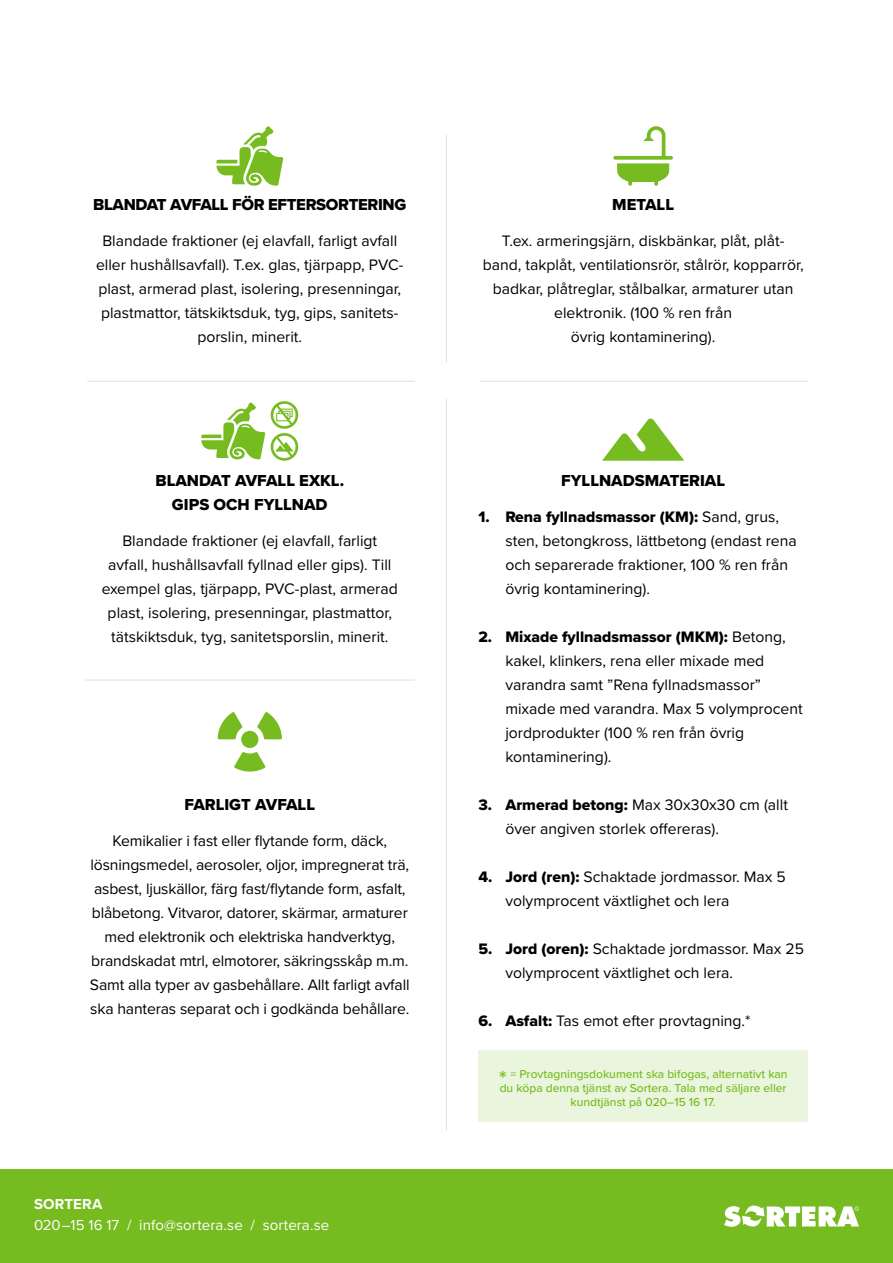
<style>
.page{position:relative;width:893px;height:1263px;background:#fff}
.page>*{position:absolute;margin:0;border:0;box-sizing:border-box;transform-origin:0 0}
.t1{font:16.5px/24px "Proxima Nova Extrabld";color:#000;text-align:center}
.t2{font:16.5px "Proxima Nova Extrabld";letter-spacing:-.02em;color:#000}
.t3{font:15.75px/24px "Proxima Nova";color:#000}
.t4{font:15.75px "Proxima Nova Extrabld";color:#000}
.t5{font:15px "Proxima Nova";letter-spacing:.005em;color:#fff}
.t6{font:700 15px "Proxima Nova";letter-spacing:.005em;color:#fff}
.t7{font:500 12px/14.4px "Proxima Nova";color:#76bc21;text-align:center}
.s1{font-family:"Proxima Nova"}
.s2{font-family:"Proxima Nova Extrabld"}
.s3{font-size:24px}
</style>
<div class="page">
<hr style="left:446px;top:135px;width:1px;height:228px;background:#e1e1e1">
<hr style="left:446px;top:399px;width:1px;height:732px;background:#e1e1e1">
<svg style="left:602px;top:418px;width:82px;height:43px"></svg>
<svg style="left:613px;top:126px;width:60px;height:60px"></svg>
<hr style="left:480px;top:381px;width:328px;height:1px;background:#e1e1e1">
<hr style="left:87px;top:381px;width:328px;height:1px;background:#e1e1e1">
<hr style="left:85px;top:680px;width:330px;height:1px;background:#e1e1e1">
<svg style="left:216px;top:126px;width:67px;height:60px"></svg>
<svg style="left:218px;top:712px;width:64px;height:59px"></svg>
<div style="left:478px;top:1050px;width:330px;height:72px;background:#eaf5de"></div>
<svg style="left:201px;top:401px;width:98px;height:60px"></svg>
<div style="left:0;top:1169px;width:893px;height:94px;background:#76bc21"></div>
<svg style="left:724px;top:1205px;width:135px;height:22px"></svg>
<p class="t2" style="left:93px;top:192px;width:314px">BLANDAT AVFALL FÖR EFTERSORTERING</p>
<p class="t3" style="left:96px;top:228px;width:309px;text-align:center">Blandade fraktioner (ej elavfall, farligt avfall eller hushållsavfall). T.ex. glas, tjärpapp, PVC&shy;plast, armerad plast, isolering, presenningar, plastmattor, tätskiktsduk, tyg, gips, sanitets&shy;porslin, minerit.</p>
<p class="t1" style="left:155px;top:468px;width:190px">BLANDAT AVFALL EXKL.<br>GIPS OCH FYLLNAD</p>
<p class="t3" style="left:102px;top:528px;width:298px;text-align:center">Blandade fraktioner (ej elavfall, farligt avfall, hushållsavfall fyllnad eller gips). Till exempel glas, tjärpapp, PVC-plast, armerad plast, isolering, presenningar, plastmattor, tätskiktsduk, tyg, sanitetsporslin, minerit.</p>
<p class="t1" style="left:185px;top:792px;width:132px">FARLIGT AVFALL</p>
<p class="t3" style="left:90px;top:828px;width:321px;text-align:center">Kemikalier i fast eller flytande form, däck, lösningsmedel, aerosoler, oljor, impregnerat trä, asbest, ljuskällor, färg fast/flytande form, asfalt, blåbetong. Vitvaror, datorer, skärmar, armaturer med elektronik och elektriska handverktyg, brandskadat mtrl, elmotorer, säkringsskåp m.m.<br>Samt alla typer av gasbehållare. Allt farligt avfall ska hanteras separat och i godkända behållare.</p>
<p class="t6" style="left:34px;top:1192px;width:70px">SORTERA</p>
<p class="t5" style="left:34px;top:1213px;width:297px">020–15 16 17 / info@sortera.se / sortera.se</p>
<p class="t1" style="left:612px;top:192px;width:63px">METALL</p>
<p class="t3" style="left:483px;top:228px;width:322px;text-align:center">T.ex. armeringsjärn, diskbänkar, plåt, plåt&shy;band, takplåt, ventilationsrör, stålrör, kopparrör, badkar, plåtreglar, stålbalkar, armaturer utan elektronik. (100 % ren från<br>övrig kontaminering).</p>
<p class="t1" style="left:561px;top:468px;width:165px">FYLLNADSMATERIAL</p>
<p class="t4" style="left:478px;top:505px;width:302px">1. Rena fyllnadsmassor (KM): <span class="s1">Sand, grus,</span></p>
<p class="t3" style="left:505px;top:528px;width:293px">sten, betongkross, lättbetong (endast rena och separerade fraktioner, 100 % ren från övrig kontaminering).</p>
<p class="t4" style="left:478px;top:625px;width:309px">2. Mixade fyllnadsmassor (MKM): <span class="s1">Betong,</span></p>
<p class="t3" style="left:505px;top:648px;width:299px">kakel, klinkers, rena eller mixade med varandra samt ”Rena fyllnadsmassor” mixade med varandra. Max 5 volymprocent jordprodukter (100 % ren från övrig kontaminering).</p>
<p class="t3" style="left:505px;top:792px;width:284px;text-indent:-27px"><span class="s2">3. Armerad betong:</span> Max 30x30x30 cm (allt över angiven storlek offereras).</p>
<p class="t3" style="left:505px;top:864px;width:282px;text-indent:-27px"><span class="s2">4. Jord (ren):</span> Schaktade jordmassor. Max 5 volymprocent växtlighet och lera</p>
<p class="t3" style="left:505px;top:936px;width:300px;text-indent:-27px"><span class="s2">5. Jord (oren):</span> Schaktade jordmassor. Max 25 volymprocent växtlighet och lera.</p>
<p class="t3" style="left:478px;top:1008px;width:274px"><span class="s2">6. Asfalt:</span> Tas emot efter provtagning.*</p>
<p class="t7" style="left:499px;top:1066px;width:290px"><span class="s3">*</span> = Provtagningsdokument ska bifogas, alternativt kan du köpa denna tjänst av Sortera. Tala med säljare eller kundtjänst på 020–15 16 17.</p>
</div>
